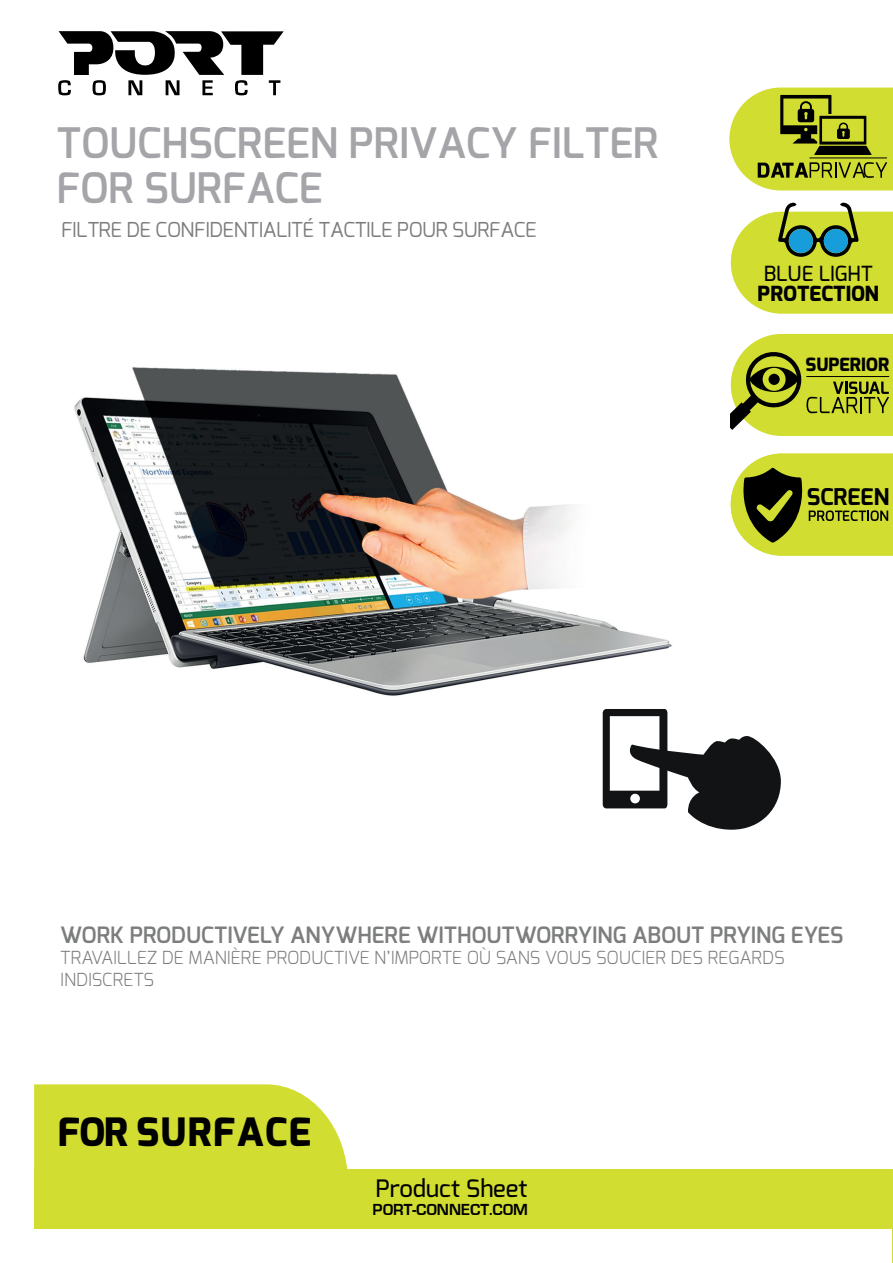
<style>
.page{position:relative;width:893px;height:1263px;background:#fff}
.page>*{position:absolute;margin:0;border:0;box-sizing:border-box;transform-origin:0 0}
.t1{font:600 42px/45px "Exo";color:#a5a5a9}
.t2{font:800 39px "Exo";letter-spacing:.035em;color:#000001}
.t3{font:500 24px "Exo";color:#000001}
.t4{font:700 23.1px "Exo";color:#000002}
.t5{font:600 22.5px "Exo";color:#7c7d7d}
.t6{font:800 20.85px "Exo";color:#000002}
.t7{font:500 20.85px "Exo";color:#000002}
.t8{font:20.55px "Exo";letter-spacing:-.02em;color:#7b7c7d}
.t9{font:800 18.3px "Exo";color:#000002}
.t10{font:300 18px/21.6px "Exo";color:#7c7d7d}
.t11{font:700 16.5px "Eurostile";color:#000001}
</style>
<div class="page">
<div style="left:34px;top:1170px;width:859px;height:59px;background:#d1dd30"></div>
<svg style="left:34px;top:1084px;width:314px;height:86px;background:#d4df3e"></svg>
<hr style="left:892px;top:1171px;width:1px;height:92px;background:#d2de33">
<svg style="left:58px;top:31px;width:226px;height:64px"></svg>
<svg style="left:731px;top:454px;width:162px;height:102px;background:#acb535"></svg>
<svg style="left:729px;top:88px;width:164px;height:102px;background:#aeb737"></svg>
<hr style="left:810px;top:158px;width:77px;height:1px;background:#000002">
<svg style="left:730px;top:334px;width:163px;height:102px;background:#b6bf36"></svg>
<hr style="left:807px;top:376px;width:82px;height:1px;background:#000002">
<svg style="left:731px;top:202px;width:162px;height:112px;background:#cbd54d"></svg>
<div style="left:789px;top:229px;width:24px;height:24px;background:#179dd9;border-radius:50%"></div>
<div style="left:824px;top:229px;width:24px;height:24px;background:#179dd9;border-radius:50%"></div>
<img style="left:74px;top:367px;width:598px;height:388px">
<svg style="left:603px;top:709px;width:178px;height:121px"></svg>
<h1 class="t1" style="left:56px;top:120px;width:604px">TOUCHSCREEN PRIVACY FILTER<br>FOR SURFACE</h1>
<p class="t8" style="left:61px;top:217px;width:477px">FILTRE DE CONFIDENTIALITÉ TACTILE POUR SURFACE</p>
<p class="t7" style="left:764px;top:260px;width:111px">BLUE LIGHT</p>
<p class="t6" style="left:758px;top:280px;width:123px">PROTECTION</p>
<p class="t9" style="left:806px;top:353px;width:85px">SUPERIOR</p>
<p class="t4" style="left:807px;top:482px;width:84px">SCREEN</p>
<p class="t5" style="left:60px;top:920px;width:785px">WORK PRODUCTIVELY ANYWHERE WITHOUTWORRYING ABOUT PRYING EYES</p>
<p class="t10" style="left:60px;top:947px;width:726px">TRAVAILLEZ DE MANIÈRE PRODUCTIVE N’IMPORTE OÙ SANS VOUS SOUCIER DES REGARDS<br>INDISCRETS</p>
<h2 class="t2" style="left:58px;top:1107px;width:255px">FOR SURFACE</h2>
<h3 class="t3" style="left:376px;top:1173px;width:153px">Product Sheet</h3>
<p class="t11" style="left:373px;top:1203px;width:157px">PORT-CONNECT.COM</p>
</div>
